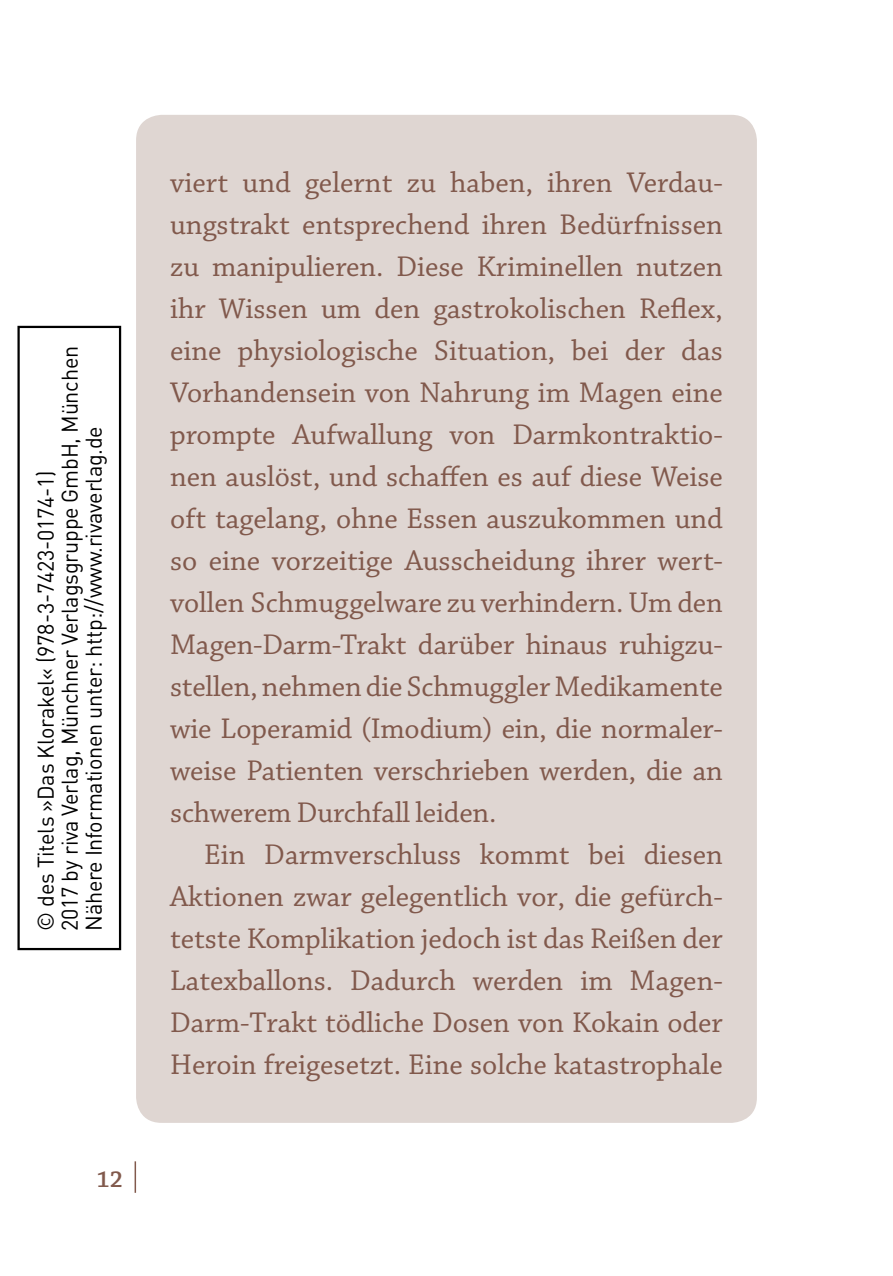
<style>
.page{position:relative;width:893px;height:1276px;background:#fff}
.page>*{position:absolute;margin:0;border:0;box-sizing:border-box;transform-origin:0 0}
._04_Kastentext_EZ{font:30px/42px "Chaparral Pro";color:#81594c;text-align:justify}
.t1{font:600 24px "Chaparral Pro";color:#81594c}
.t2{font:22.5px/24px "DINOT";letter-spacing:-.01em;color:#000;scale:.96 1}
</style>
<div class="page">
<hr style="left:135px;top:1161px;width:1px;height:31px;background:#81594c">
<div style="left:17px;top:326px;width:104px;height:624px;border:2px solid #000"></div>
<div style="left:136px;top:115px;width:621px;height:1008px;background:#dfd6d2;border-radius:26px"></div>
<p class="t2" style="left:33px;top:931px;width:611px;rotate:-90deg">© des Titels »Das Klorakel« (978-3-7423-0174-1)<br>2017 by riva Verlag, Münchner Verlagsgruppe GmbH, München<br>Nähere Informationen unter: http://www.rivaverlag.de</p>
<p class="t1" style="left:97px;top:1165px;width:27px">12</p>
<p class="_04_Kastentext_EZ" style="left:170px;top:163px;width:554px">viert und gelernt zu haben, ihren Verdau&shy;ungstrakt entsprechend ihren Bedürfnissen zu manipulieren. Diese Kriminellen nutzen ihr Wissen um den gastrokolischen Reflex, eine physiologische Situation, bei der das Vorhandensein von Nahrung im Magen eine prompte Aufwallung von Darmkontraktio&shy;nen auslöst, und schaffen es auf diese Weise oft tagelang, ohne Essen auszukommen und so eine vorzeitige Ausscheidung ihrer wert&shy;vollen Schmuggelware zu verhindern. Um den Magen-Darm-Trakt darüber hinaus ruhigzu&shy;stellen, nehmen die Schmuggler Medikamente wie Loperamid (Imodium) ein, die normaler&shy;weise Patienten verschrieben werden, die an schwerem Durchfall leiden.</p>
<p class="_04_Kastentext_EZ" style="left:170px;top:835px;width:554px;text-indent:34px">Ein Darmverschluss kommt bei diesen Aktionen zwar gelegentlich vor, die gefürch&shy;tetste Komplikation jedoch ist das Reißen der Latexballons. Dadurch werden im Magen-Darm-Trakt tödliche Dosen von Kokain oder Heroin freigesetzt. Eine solche katastrophale</p>
</div>
